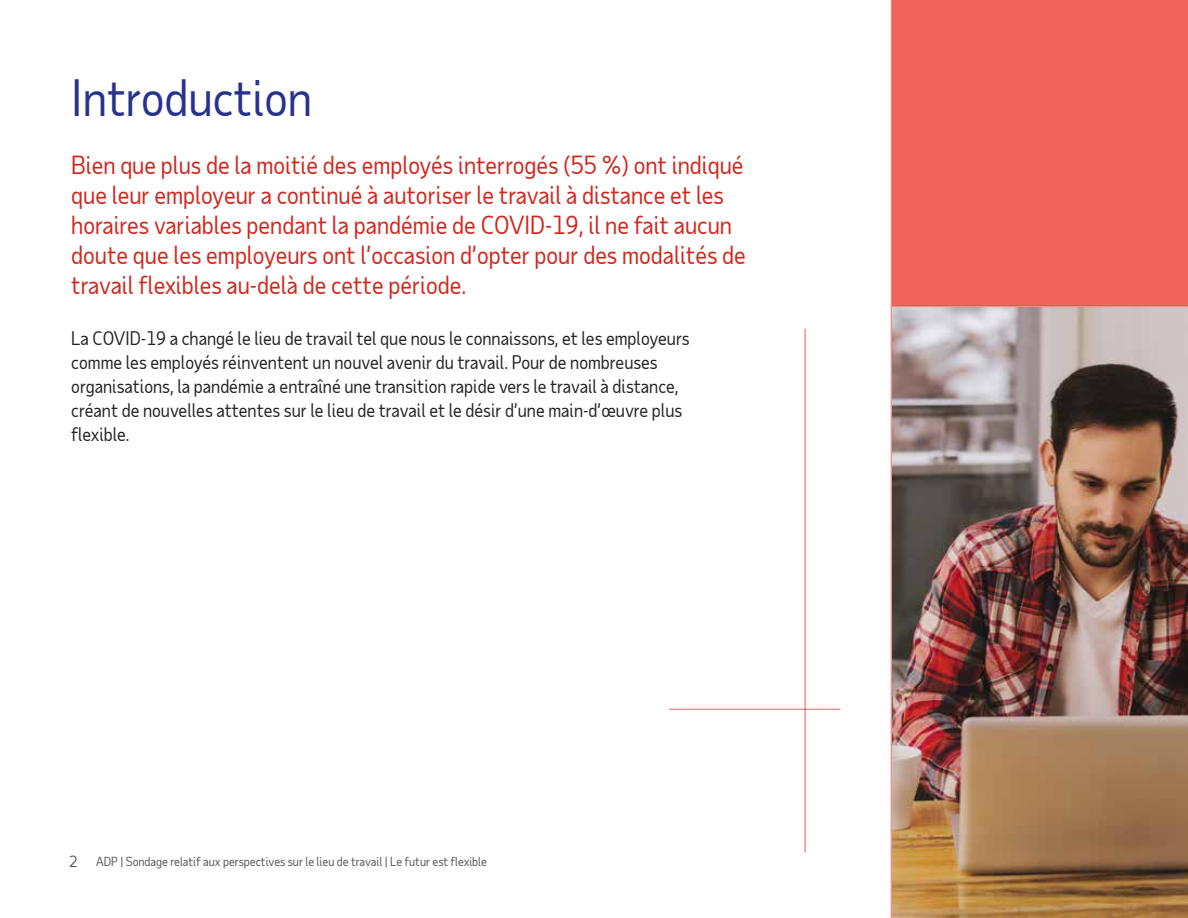
<style>
.page{position:relative;width:1188px;height:918px;background:#fff}
.page>*{position:absolute;margin:0;border:0;box-sizing:border-box;transform-origin:0 0}
.t1{font:48px "Taub Sans";color:#26328c}
.t2{font:24px/30px "Taub Sans";color:#d0271d}
.t3{font:18px/24px "Taub Sans";color:#222}
.t4{font:15px "Taub Sans";color:#54565a}
.t5{font:12px "Taub Sans";color:#54565a}
</style>
<div class="page">
<div style="left:892px;top:0;width:296px;height:306px;background:#f2635d"></div>
<hr style="left:891px;top:0;width:1px;height:918px;background:#d0271d">
<img style="left:892px;top:307px;width:296px;height:611px">
<hr style="left:892px;top:306px;width:296px;height:1px;background:#d0271d">
<hr style="left:669px;top:709px;width:171px;height:1px;background:#d0271d">
<hr style="left:804px;top:329px;width:2px;height:524px;background:#d0271d">
<h1 class="t1" style="left:71px;top:68px;width:242px">Introduction</h1>
<p class="t2" style="left:71px;top:149px;width:676px">Bien que plus de la moitié des employés interrogés (55 %) ont indiqué que leur employeur a continué à autoriser le travail à distance et les horaires variables pendant la pandémie de COVID-19, il ne fait aucun doute que les employeurs ont l’occasion d’opter pour des modalités de travail flexibles au-delà de cette période.</p>
<p class="t3" style="left:71px;top:326px;width:620px">La COVID-19 a changé le lieu de travail tel que nous le connaissons, et les employeurs comme les employés réinventent un nouvel avenir du travail. Pour de nombreuses organisations, la pandémie a entraîné une transition rapide vers le travail à distance, créant de nouvelles attentes sur le lieu de travail et le désir d’une main-d’œuvre plus flexible.</p>
<p class="t4" style="left:69px;top:851px;width:10px">2</p>
<p class="t5" style="left:96px;top:853px;width:392px">ADP | Sondage relatif aux perspectives sur le lieu de travail | Le futur est flexible</p>
</div>
